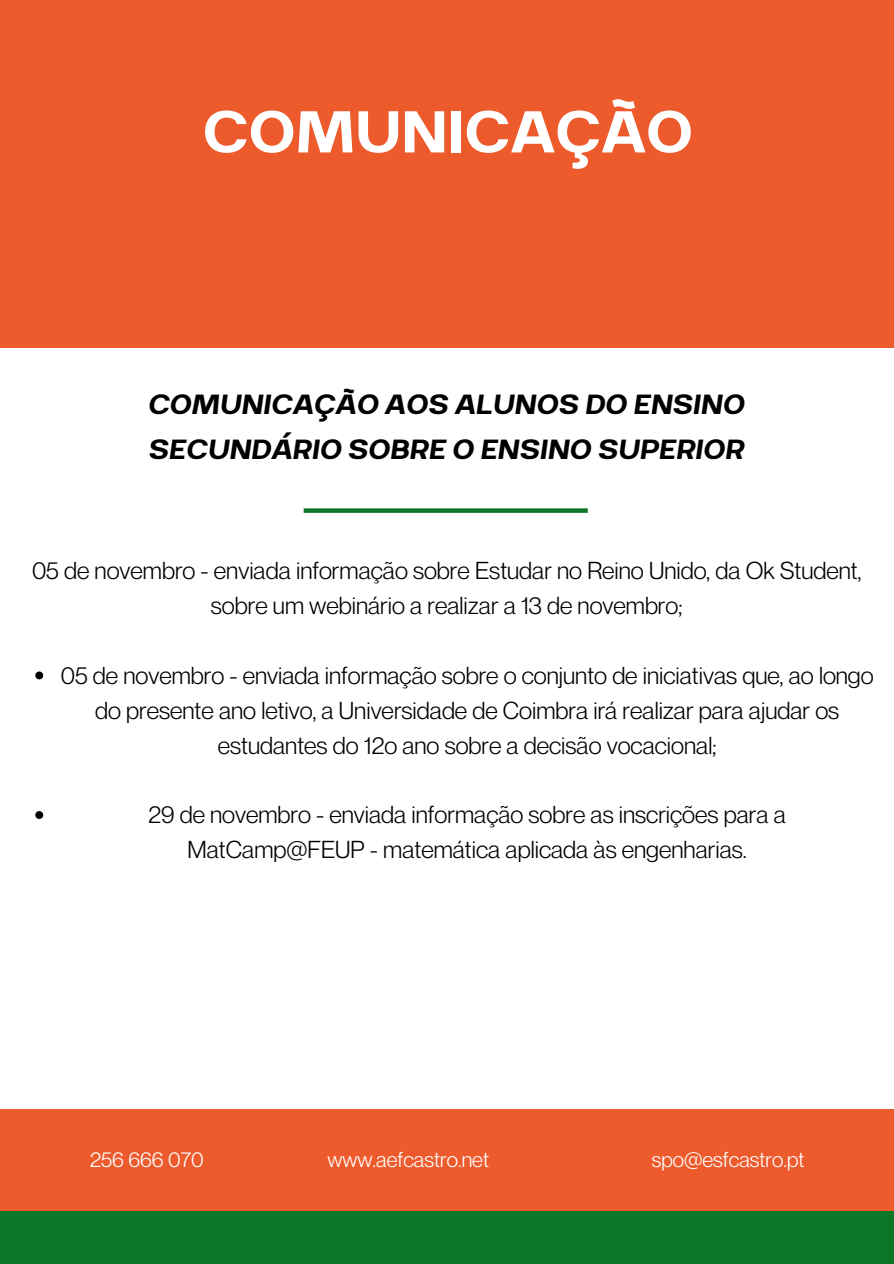
<style>
.page{position:relative;width:894px;height:1264px;background:#fff}
.page>*{position:absolute;margin:0;border:0;box-sizing:border-box;transform-origin:0 0}
.t1{font:70.35px "Breul Grotesk A";color:#fff}
.t2{font:italic 33.15px/45.3px "Breul Grotesk A";color:#000}
.t3{font:24px/34.8px "Neue Montreal";color:#000;text-align:center}
.t4{font:21px "Neue Montreal";color:#fff}
</style>
<div class="page">
<div style="left:0;top:0;width:893px;height:348px;background:#ed5b2d"></div>
<div style="left:0;top:1108px;width:893px;height:104px;background:#ed5b2d"></div>
<div style="left:0;top:1211px;width:893px;height:52px;background:#0d7728"></div>
<div style="left:303px;top:508px;width:284px;height:5px;background:#0d7728"></div>
<svg style="left:35px;top:671px;width:8px;height:8px"></svg>
<svg style="left:35px;top:811px;width:8px;height:8px"></svg>
<h1 class="t1" style="left:203px;top:73px;width:491px">COMUNICAÇÃO</h1>
<p class="t2" style="left:147px;top:377px;width:598px">COMUNICAÇÃO AOS ALUNOS DO ENSINO<br>SECUNDÁRIO SOBRE O ENSINO SUPERIOR</p>
<p class="t3" style="left:32px;top:553px;width:830px">05 de novembro - enviada informação sobre Estudar no Reino Unido, da Ok Student, sobre um webinário a realizar a 13 de novembro;</p>
<p class="t3" style="left:61px;top:657px;width:814px">05 de novembro - enviada informação sobre o conjunto de iniciativas que, ao longo do presente ano letivo, a Universidade de Coimbra irá realizar para ajudar os estudantes do 12º ano sobre a decisão vocacional;</p>
<p class="t3" style="left:148px;top:797px;width:638px">29 de novembro - enviada informação sobre as inscrições para a<br>MatCamp@FEUP - matemática aplicada às engenharias.</p>
<h2 class="t4" style="left:90px;top:1146px;width:115px">256 666 070</h2>
<p class="t4" style="left:327px;top:1146px;width:163px">www.aefcastro.net</p>
<h3 class="t4" style="left:651px;top:1146px;width:154px">spo@esfcastro.pt</h3>
</div>
